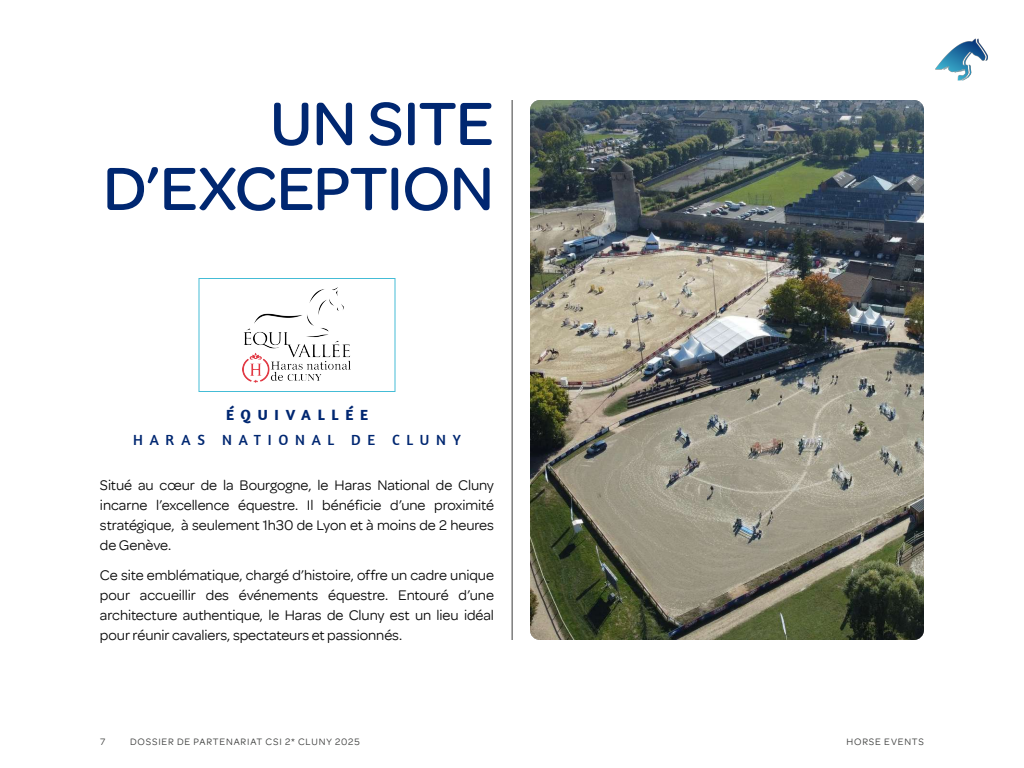
<style>
.page{position:relative;width:1024px;height:768px;background:#fff}
.page>*{position:absolute;margin:0;border:0;box-sizing:border-box;transform-origin:0 0}
.t1{font:500 65px/65px "Omnes";letter-spacing:-.015em;color:#002771;text-align:right}
.t2{font:15px/20px "Omnes";letter-spacing:-.005em;color:#080808;text-align:justify}
.t3{font:15px "Amaranth";letter-spacing:.445em;color:#002771}
.t4{font:700 15px "Amaranth";letter-spacing:.455em;color:#002771}
.t5{font:10px "Omnes";letter-spacing:.085em;color:#3b3c3b}
</style>
<div class="page">
<img style="left:530px;top:100px;width:394px;height:540px">
<hr style="left:512px;top:100px;width:1px;height:540px;background:#3b3c3b">
<img style="left:935px;top:38px;width:53px;height:43px">
<div style="left:198px;top:278px;width:198px;height:114px;border:1px solid #44bcd6"></div>
<img style="left:242px;top:287px;width:109px;height:96px">
<h1 class="t1" style="left:103px;top:91px;width:393px">UN SITE<br>D’EXCEPTION</h1>
<p class="t4" style="left:226px;top:405px;width:143px">ÉQUIVALLÉE</p>
<p class="t3" style="left:133px;top:431px;width:329px">HARAS NATIONAL DE CLUNY</p>
<p class="t2" style="left:100px;top:475px;width:396px">Situé au cœur de la Bourgogne, le Haras National de Cluny incarne l’excellence équestre. Il bénéficie d’une proximité stratégique, à seulement 1h30 de Lyon et à moins de 2 heures de Genève.</p>
<p class="t2" style="left:100px;top:565px;width:396px">Ce site emblématique, chargé d’histoire, offre un cadre unique pour accueillir des événements équestre. Entouré d’une architecture authentique, le Haras de Cluny est un lieu idéal pour réunir cavaliers, spectateurs et passionnés.</p>
<p class="t5" style="left:100px;top:736px;width:7px">7</p>
<p class="t5" style="left:130px;top:736px;width:231px">DOSSIER DE PARTENARIAT CSI 2* CLUNY 2025</p>
<p class="t5" style="left:847px;top:736px;width:79px">HORSE EVENTS</p>
</div>
